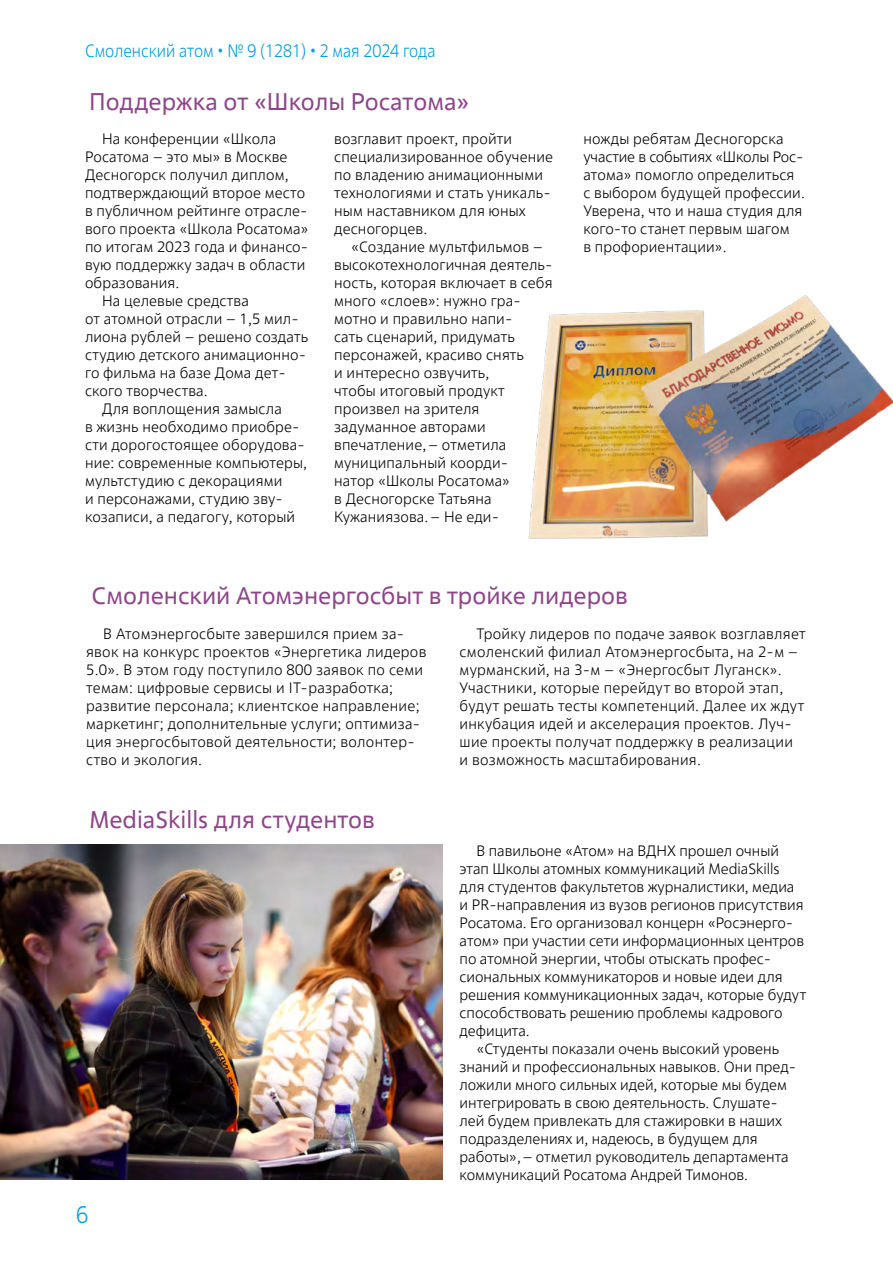
<style>
.page{position:relative;width:893px;height:1263px;background:#fff}
.page>*{position:absolute;margin:0;border:0;box-sizing:border-box;transform-origin:0 0}
.t1{font:24px "Rosatom";color:#8e4589}
.t2{font:300 24px "Rosatom";color:#009fdf;scale:.9 1}
.t3{font:300 18px "Rosatom";color:#009fdf;scale:.9 1}
.t4{font:300 15px/18px "Rosatom";letter-spacing:.01em;color:#000}
</style>
<div class="page">
<img style="left:0;top:845px;width:442px;height:334px">
<img style="left:528px;top:295px;width:365px;height:244px">
<p class="t3" style="left:85px;top:39px;width:391px">Смоленский атом • № 9 (1281) • 2 мая 2024 года</p>
<h1 class="t1" style="left:89px;top:87px;width:382px">Поддержка от «Школы Росатома»</h1>
<p class="t4" style="left:102px;top:130px;width:176px">На конференции «Школа</p>
<p class="t4" style="left:85px;top:148px;width:204px">Росатома – это мы» в Москве</p>
<p class="t4" style="left:85px;top:166px;width:205px">Десногорск получил диплом,</p>
<p class="t4" style="left:85px;top:184px;width:222px">подтверждающий второе место</p>
<p class="t4" style="left:85px;top:202px;width:224px">в публичном рейтинге отрасле-</p>
<p class="t4" style="left:85px;top:220px;width:225px">вого проекта «Школа Росатома»</p>
<p class="t4" style="left:85px;top:238px;width:225px">по итогам 2023 года и финансо-</p>
<p class="t4" style="left:85px;top:256px;width:222px">вую поддержку задач в области</p>
<p class="t4" style="left:85px;top:274px;width:96px">образования.</p>
<p class="t4" style="left:102px;top:292px;width:148px">На целевые средства</p>
<p class="t4" style="left:85px;top:310px;width:215px">от атомной отрасли – 1,5 мил-</p>
<p class="t4" style="left:85px;top:328px;width:225px">лиона рублей – решено создать</p>
<p class="t4" style="left:85px;top:346px;width:223px">студию детского анимационно-</p>
<p class="t4" style="left:85px;top:364px;width:202px">го фильма на базе Дома дет-</p>
<p class="t4" style="left:85px;top:382px;width:124px">ского творчества.</p>
<p class="t4" style="left:102px;top:400px;width:181px">Для воплощения замысла</p>
<p class="t4" style="left:85px;top:418px;width:216px">в жизнь необходимо приобре-</p>
<p class="t4" style="left:85px;top:436px;width:221px">сти дорогостоящее оборудова-</p>
<p class="t4" style="left:85px;top:454px;width:224px">ние: современные компьютеры,</p>
<p class="t4" style="left:85px;top:472px;width:199px">мультстудию с декорациями</p>
<p class="t4" style="left:85px;top:490px;width:199px">и персонажами, студию зву-</p>
<p class="t4" style="left:85px;top:508px;width:212px">козаписи, а педагогу, который</p>
<p class="t4" style="left:334px;top:130px;width:220px">возглавит проект, пройти специализированное обучение по владению анимационными технологиями и стать уникаль&shy;ным наставником для юных десногорцев.</p>
<p class="t4" style="left:334px;top:238px;width:220px;text-indent:17px">«Создание мультфильмов – высокотехнологичная деятель&shy;ность, которая включает в себя много «слоев»: нужно гра&shy;мотно и правильно напи-<br>сать сценарий, придумать персонажей, красиво снять<br>и интересно озвучить,<br>чтобы итоговый продукт произвел на зрителя задуманное авторами впечатление,– отметила муниципальный коорди-<br>натор «Школы Росатома»<br>в Десногорске Татьяна<br>Кужаниязова.– Не еди-</p>
<p class="t4" style="left:583px;top:130px;width:223px">ножды ребятам Десногорска участие в событиях «Школы Рос&shy;атома» помогло определиться с выбором будущей профессии.<br>Уверена, что и наша студия для кого-то станет первым шагом<br>в профориентации».</p>
<h1 class="t1" style="left:92px;top:581px;width:538px">Смоленский Атомэнергосбыт в тройке лидеров</h1>
<p class="t4" style="left:86px;top:625px;width:342px;text-indent:17px">В Атомэнергосбыте завершился прием за&shy;явок на конкурс проектов «Энергетика лидеров 5.0». В этом году поступило 800 заявок по семи темам: цифровые сервисы и IT-разработка; развитие персонала; клиентское направление; маркетинг; дополнительные услуги; оптимиза&shy;ция энергосбытовой деятельности; волонтер&shy;ство и экология.</p>
<p class="t4" style="left:460px;top:625px;width:348px;text-indent:17px">Тройку лидеров по подаче заявок возглавляет смоленский филиал Атомэнергосбыта, на 2‑ м – мурманский, на 3‑ м – «Энергосбыт Луганск».<br>Участники, которые перейдут во второй этап, будут решать тесты компетенций. Далее их ждут инкубация идей и акселерация проектов. Луч&shy;шие проекты получат поддержку в реализации<br>и возможность масштабирования.</p>
<h1 class="t1" style="left:89px;top:805px;width:287px">MediaSkills для студентов</h1>
<h1 class="t2" style="left:76px;top:1199px;width:15px">6</h1>
<p class="t4" style="left:477px;top:841px;width:304px">В павильоне «Атом» на ВДНХ прошел очный</p>
<p class="t4" style="left:460px;top:859px;width:322px">этап Школы атомных коммуникаций MediaSkills</p>
<p class="t4" style="left:460px;top:877px;width:336px">для студентов факультетов журналистики, медиа</p>
<p class="t4" style="left:460px;top:895px;width:345px">и PR-направления из вузов регионов присутствия</p>
<p class="t4" style="left:460px;top:913px;width:335px">Росатома. Его организовал концерн «Росэнерго-</p>
<p class="t4" style="left:460px;top:931px;width:346px">атом» при участии сети информационных центров</p>
<p class="t4" style="left:460px;top:949px;width:313px">по атомной энергии, чтобы отыскать профес-</p>
<p class="t4" style="left:460px;top:967px;width:324px">сиональных коммуникаторов и новые идеи для</p>
<p class="t4" style="left:460px;top:985px;width:348px">решения коммуникационных задач, которые будут</p>
<p class="t4" style="left:460px;top:1003px;width:324px">способствовать решению проблемы кадрового</p>
<p class="t4" style="left:460px;top:1021px;width:72px">дефицита.</p>
<p class="t4" style="left:477px;top:1039px;width:304px">«Студенты показали очень высокий уровень</p>
<p class="t4" style="left:460px;top:1057px;width:338px">знаний и профессиональных навыков. Они пред-</p>
<p class="t4" style="left:460px;top:1075px;width:329px">ложили много сильных идей, которые мы будем</p>
<p class="t4" style="left:460px;top:1093px;width:320px">интегрировать в свою деятельность. Слушате-</p>
<p class="t4" style="left:460px;top:1111px;width:324px">лей будем привлекать для стажировки в наших</p>
<p class="t4" style="left:460px;top:1129px;width:299px">подразделениях и, надеюсь, в будущем для</p>
<p class="t4" style="left:460px;top:1147px;width:331px">работы»,– отметил руководитель департамента</p>
<p class="t4" style="left:460px;top:1165px;width:290px">коммуникаций Росатома Андрей Тимонов.</p>
</div>
